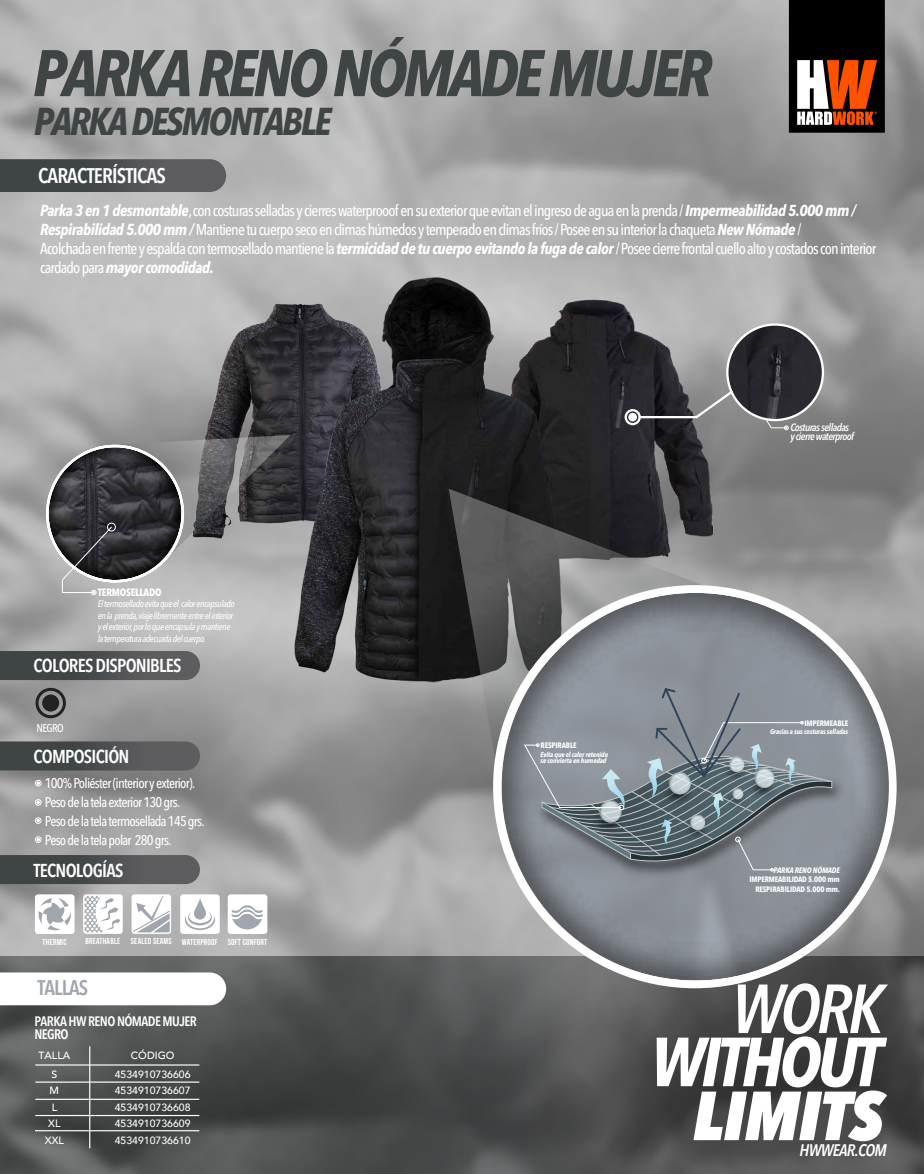
<style>
.page{position:relative;width:924px;height:1174px;background:#fff}
.page>*{position:absolute;margin:0;border:0;box-sizing:border-box;transform-origin:0 0}
.t1{font:italic 700 condensed 68.51px "Avenir Next LT Pro";letter-spacing:-.05em;color:#fff}
.t2{font:italic 800 condensed 68.51px "Avenir Next LT Pro";letter-spacing:-.01em;color:#fff}
.t3{font:italic 600 condensed 68.51px "Avenir Next LT Pro";color:#fff}
.t4{font:italic 700 condensed 65.01px "Avenir Next LT Pro";letter-spacing:-.06em;color:#3f4445}
.t5{font:italic 700 condensed 38.41px "Avenir Next LT Pro";letter-spacing:-.06em;color:#3f4445}
.t6{font:600 condensed 21px "Avenir Next LT Pro";letter-spacing:-.04em;color:#fff}
.t7{font:600 condensed 21px "Avenir Next LT Pro";letter-spacing:-.04em;color:#a0a6ad}
.t8{font:600 condensed 18.55px "Avenir Next LT Pro";letter-spacing:-.04em;color:#fff}
.t9{font:italic 600 condensed 16.62px "Avenir Next LT Pro";letter-spacing:-.04em;color:#fff}
.t10{font:500 condensed 15.75px/18.9px "Avenir Next LT Pro";letter-spacing:-.05em;color:#fff}
.t11{font:500 condensed 14px/18.9px "Avenir Next LT Pro";letter-spacing:-.05em;color:#fff}
.t12{font:600 condensed 13.65px/13.1px "Avenir Next LT Pro";letter-spacing:-.04em;color:#fff}
.t13{font:500 condensed 11.38px "Avenir Next LT Pro";letter-spacing:-.05em;color:#fff}
.t14{font:italic 600 condensed 10.59px/8.5px "Avenir Next LT Pro";letter-spacing:-.05em;color:#fff}
.t15{font:500 10.5px/16.4px "Avenir";color:#fff;text-align:center}
.t16{font:700 condensed 10.5px "Avenir Next LT Pro";letter-spacing:-.02em;color:#fff}
.t17{font:italic 500 condensed 9.62px/11.5px "Avenir Next LT Pro";letter-spacing:-.05em;color:#fff}
.t18{font:8.66px "Bebas Neue";letter-spacing:.02em;color:#fff}
.t19{font:700 condensed 7.88px/9.5px "Avenir Next LT Pro";letter-spacing:-.02em;color:#fff;text-align:right}
.t20{font:italic 700 condensed 7.88px "Avenir Next LT Pro";letter-spacing:-.02em;color:#fff}
.t21{font:italic 700 condensed 7px/6.6px "Avenir Next LT Pro";letter-spacing:-.02em;color:#fff}
.s1{font-weight:700;font-style:italic}
</style>
<div class="page">
<img style="left:0;top:0;width:923px;height:1174px">
<img style="left:727px;top:325px;width:95px;height:95px;border-radius:48px">
<img style="left:631px;top:291px;width:110px;height:198px">
<svg style="left:0;top:159px;width:226px;height:33px;background:#4e5152"></svg>
<svg style="left:788px;top:0;width:96px;height:133px;background:#513426"></svg>
<hr style="left:35px;top:1064px;width:164px;height:2px;background:#fff">
<hr style="left:35px;top:1081px;width:164px;height:2px;background:#fff">
<hr style="left:35px;top:1099px;width:164px;height:1px;background:#fff">
<hr style="left:35px;top:1115px;width:164px;height:1px;background:#fff">
<hr style="left:35px;top:1130px;width:164px;height:1px;background:#fff">
<hr style="left:89px;top:1046px;width:1px;height:102px;background:#fff">
<svg style="left:35px;top:688px;width:31px;height:30px"></svg>
<div style="left:42px;top:694px;width:17px;height:18px;background:#212224;border-radius:50%"></div>
<div style="left:726px;top:323px;width:97px;height:98px;border:2px solid #fff;border-radius:50%"></div>
<svg style="left:765px;top:419px;width:23px;height:11px"></svg>
<div style="left:35px;top:780px;width:7px;height:7px;border:1px solid #fff;border-radius:50%"></div>
<svg style="left:36px;top:781px;width:4px;height:4px"></svg>
<div style="left:35px;top:799px;width:7px;height:7px;border:1px solid #fff;border-radius:50%"></div>
<svg style="left:36px;top:801px;width:4px;height:3px"></svg>
<div style="left:35px;top:817px;width:7px;height:7px;border:1px solid #fff;border-radius:50%"></div>
<svg style="left:36px;top:819px;width:4px;height:3px"></svg>
<div style="left:35px;top:836px;width:7px;height:7px;border:1px solid #fff;border-radius:50%"></div>
<svg style="left:36px;top:838px;width:4px;height:3px"></svg>
<svg style="left:0;top:651px;width:200px;height:29px;background:#4d5052"></svg>
<svg style="left:0;top:741px;width:200px;height:29px;background:#4e5052"></svg>
<svg style="left:0;top:855px;width:200px;height:29px;background:#4d5052"></svg>
<svg style="left:0;top:972px;width:226px;height:33px"></svg>
<svg style="left:83px;top:894px;width:40px;height:40px"></svg>
<svg style="left:85px;top:896px;width:35px;height:36px"></svg>
<div style="left:35px;top:894px;width:40px;height:40px;background:#fff;border-radius:3px"></div>
<svg style="left:38px;top:898px;width:33px;height:32px"></svg>
<div style="left:228px;top:894px;width:39px;height:40px;background:#fff;border-radius:3px"></div>
<svg style="left:231px;top:905px;width:32px;height:24px"></svg>
<svg style="left:131px;top:894px;width:40px;height:40px"></svg>
<svg style="left:133px;top:896px;width:37px;height:36px"></svg>
<div style="left:180px;top:894px;width:40px;height:40px;background:#fff;border-radius:3px"></div>
<svg style="left:185px;top:898px;width:30px;height:32px"></svg>
<div style="left:624px;top:409px;width:16px;height:16px;border:2px solid #fff;border-radius:50%"></div>
<div style="left:628px;top:413px;width:8px;height:8px;background:#fff;border-radius:50%"></div>
<svg style="left:637px;top:389px;width:97px;height:30px;background:#636265"></svg>
<img style="left:185px;top:294px;width:54px;height:141px">
<img style="left:239px;top:259px;width:392px;height:451px">
<svg style="left:448px;top:489px;width:330px;height:346px;background:#616161"></svg>
<svg style="left:497px;top:589px;width:396px;height:395px"></svg>
<img style="left:502px;top:593px;width:387px;height:387px;border-radius:193px">
<img style="left:529px;top:772px;width:320px;height:110px">
<svg style="left:524px;top:687px;width:308px;height:184px;background:#80898f"></svg>
<svg style="left:46px;top:435px;width:244px;height:160px;background:#6f6f71"></svg>
<h2 class="t4" style="left:33px;top:33px;width:680px">PARKA RENO NÓMADE MUJER</h2>
<h3 class="t5" style="left:34px;top:98px;width:299px">PARKA DESMONTABLE</h3>
<h3 class="t6" style="left:38px;top:163px;width:129px">CARACTERÍSTICAS</h3>
<p class="t10" style="left:40px;top:201px;width:837px"><span class="s1">Parka 3 en 1 desmontable</span>,con costuras selladas y cierres waterprooof en su exterior que evitan el ingreso de agua en la prenda / <span class="s1">Impermeabilidad 5.000 mm / Respirabilidad 5.000 mm /</span> Mantiene tu cuerpo seco en climas húmedos y temperado en climas fríos / Posee en su interior la chaqueta <span class="s1">New Nómade</span> /<br>Acolchada en frente y espalda con termosellado mantiene la <span class="s1">termicidad de tu cuerpo evitando la fuga de calor</span> / Posee cierre frontal cuello alto y costados con interior cardado para <span class="s1">mayor comodidad.</span></p>
<p class="t16" style="left:98px;top:586px;width:65px">TERMOSELLADO</p>
<p class="t17" style="left:98px;top:598px;width:138px">El termosellado evita que el calor encapsulado en la prenda,viaje libremente entre el interior y el exterior,por lo que encapsula y mantiene la temperatura adecuada del cuerpo.</p>
<p class="t8" style="left:33px;top:655px;width:149px">COLORES DISPONIBLES</p>
<p class="t13" style="left:36px;top:721px;width:29px">NEGRO</p>
<p class="t8" style="left:33px;top:745px;width:97px">COMPOSICIÓN</p>
<p class="t11" style="left:45px;top:774px;width:161px">100% Poliéster (interior y exterior).<br>Peso de la tela exterior 130 grs.<br>Peso de la tela termosellada 145 grs.<br>Peso de la tela polar 280 grs.</p>
<p class="t8" style="left:33px;top:859px;width:91px">TECNOLOGÍAS</p>
<p class="t18" style="left:43px;top:937px;width:26px">THERMIC</p>
<p class="t18" style="left:85px;top:937px;width:183px">BREATHABLE SEALED SEAMS WATERPROOF SOFT CONFORT</p>
<h3 class="t7" style="left:37px;top:975px;width:52px">TALLAS</h3>
<p class="t12" style="left:34px;top:1015px;width:164px">PARKA HW RENO NÓMADE MUJER<br>NEGRO</p>
<p class="t15" style="left:39px;top:1045px;width:33px;line-height:18.8px">TALLA<br>S</p>
<p class="t15" style="left:45px;top:1082px;width:21px">M<br>L<br>XL<br>XXL</p>
<p class="t15" style="left:115px;top:1045px;width:77px;line-height:18.8px">CÓDIGO<br>4534910736606</p>
<p class="t15" style="left:115px;top:1082px;width:77px;text-align:justify">4534910736607<br>4534910736608<br>4534910736609<br>4534910736610</p>
<p class="t14" style="left:790px;top:423px;width:65px">Costuras selladas y cierre waterproof</p>
<p class="t19" style="left:540px;top:741px;width:38px">RESPIRABLE</p>
<p class="t21" style="left:540px;top:751px;width:69px">Evita que el calor retenido se convierta en humedad</p>
<p class="t19" style="left:804px;top:718px;width:45px">IMPERMEABLE</p>
<p class="t21" style="left:769px;top:729px;width:80px">Gracias a sus costuras selladas</p>
<p class="t20" style="left:773px;top:865px;width:68px">PARKA RENO NÓMADE</p>
<p class="t19" style="left:749px;top:875px;width:92px">IMPERMEABILIDAD 5.000 mm<br>RESPIRABILIDAD 5.000 mm.</p>
<h1 class="t3" style="left:731px;top:967px;width:154px">WORK</h1>
<h1 class="t1" style="left:650px;top:1020px;width:233px">WITHOUT</h1>
<h1 class="t2" style="left:692px;top:1073px;width:192px">LIMITS</h1>
<p class="t9" style="left:799px;top:1140px;width:89px">HWWEAR.COM</p>
</div>
